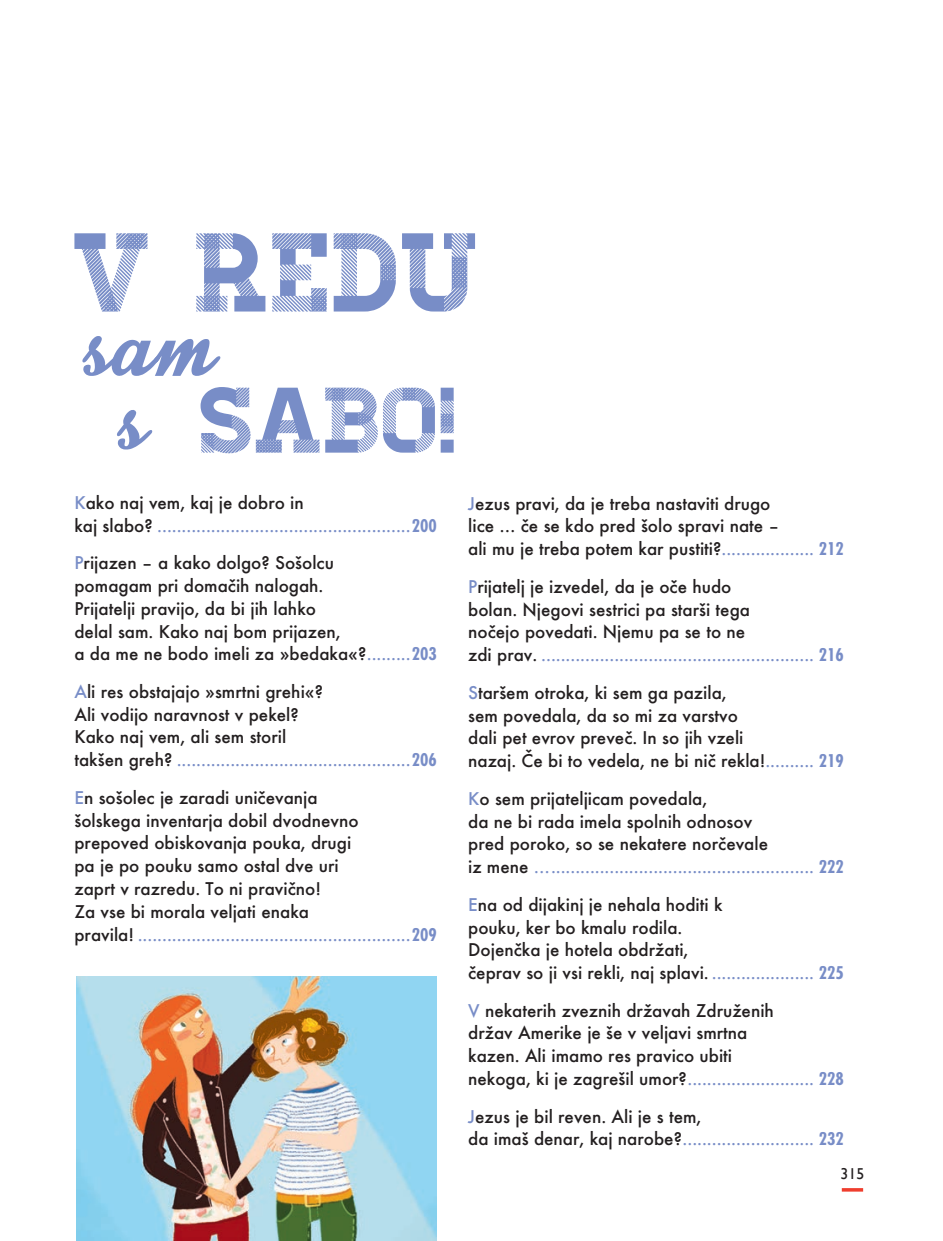
<style>
.page{position:relative;width:943px;height:1241px;background:#fff}
.page>*{position:absolute;margin:0;border:0;box-sizing:border-box;transform-origin:0 0}
.t1{font:500 19.25px/22.8px "Futura TEE";color:#231f20}
.t2{font:700 condensed 19.25px "Futura TEE";color:#788dc7}
.t3{font:15.75px "Gill Sans";color:#231f20}
.s1{color:#788dc7}
</style>
<div class="page">
<svg style="left:841px;top:1188px;width:22px;height:3px"></svg>
<img style="left:76px;top:976px;width:361px;height:264px">
<svg style="left:82px;top:336px;width:138px;height:40px"></svg>
<svg style="left:117px;top:410px;width:35px;height:39px"></svg>
<svg style="left:74px;top:233px;width:401px;height:78px"></svg>
<svg style="left:200px;top:387px;width:253px;height:66px"></svg>
<p class="t1" style="left:74px;top:491px;width:231px"><span class="s1">K</span>ako naj vem, kaj je dobro in kaj slabo?</p>
<p class="t1" style="left:74px;top:551px;width:293px"><span class="s1">P</span>rijazen – a kako dolgo? Sošolcu pomagam pri domačih nalogah.<br>Prijatelji pravijo, da bi jih lahko<br>delal sam. Kako naj bom prijazen,<br>a da me ne bodo imeli za »bedaka«?</p>
<p class="t1" style="left:74px;top:680px;width:250px"><span class="s1">A</span>li res obstajajo »smrtni grehi«?<br>Ali vodijo naravnost v pekel?<br>Kako naj vem, ali sem storil takšen greh?</p>
<p class="t1" style="left:74px;top:786px;width:286px"><span class="s1">E</span>n sošolec je zaradi uničevanja šolskega inventarja dobil dvodnevno prepoved obiskovanja pouka, drugi pa je po pouku samo ostal dve uri zaprt v razredu. To ni pravično!<br>Za vse bi morala veljati enaka pravila!</p>
<p class="t2" style="left:412px;top:514px;width:27px">200</p>
<p class="t2" style="left:412px;top:642px;width:27px">203</p>
<p class="t2" style="left:412px;top:748px;width:27px">206</p>
<p class="t2" style="left:412px;top:922px;width:27px">209</p>
<p class="t1" style="left:468px;top:491px;width:313px"><span class="s1">J</span>ezus pravi, da je treba nastaviti drugo lice … če se kdo pred šolo spravi nate – ali mu je treba potem kar pustiti?</p>
<p class="t1" style="left:468px;top:575px;width:283px"><span class="s1">P</span>rijatelj je izvedel, da je oče hudo bolan. Njegovi sestrici pa starši tega nočejo povedati. Njemu pa se to ne zdi prav.</p>
<p class="t1" style="left:468px;top:681px;width:299px"><span class="s1">S</span>taršem otroka, ki sem ga pazila,<br>sem povedala, da so mi za varstvo dali pet evrov preveč. In so jih vzeli nazaj. Če bi to vedela, ne bi nič rekla!</p>
<p class="t1" style="left:468px;top:786px;width:301px"><span class="s1">K</span>o sem prijateljicam povedala,<br>da ne bi rada imela spolnih odnosov pred poroko, so se nekatere norčevale iz mene <span class="s1">…</span></p>
<p class="t1" style="left:468px;top:892px;width:256px"><span class="s1">E</span>na od dijakinj je nehala hoditi k pouku, ker bo kmalu rodila.<br>Dojenčka je hotela obdržati, čeprav so ji vsi rekli, naj splavi.</p>
<p class="t1" style="left:468px;top:998px;width:307px"><span class="s1">V</span> nekaterih zveznih državah Združenih držav Amerike je še v veljavi smrtna kazen. Ali imamo res pravico ubiti nekoga, ki je zagrešil umor?</p>
<p class="t1" style="left:468px;top:1104px;width:235px"><span class="s1">J</span>ezus je bil reven. Ali je s tem, da imaš denar, kaj narobe?</p>
<p class="t2" style="left:818px;top:537px;width:27px">212</p>
<p class="t2" style="left:818px;top:643px;width:27px">216</p>
<p class="t2" style="left:818px;top:749px;width:27px">219</p>
<p class="t2" style="left:818px;top:855px;width:27px">222</p>
<p class="t2" style="left:818px;top:961px;width:27px">225</p>
<p class="t2" style="left:818px;top:1067px;width:27px">228</p>
<p class="t2" style="left:818px;top:1127px;width:27px">232</p>
<p class="t3" style="left:840px;top:1164px;width:25px">315</p>
</div>
